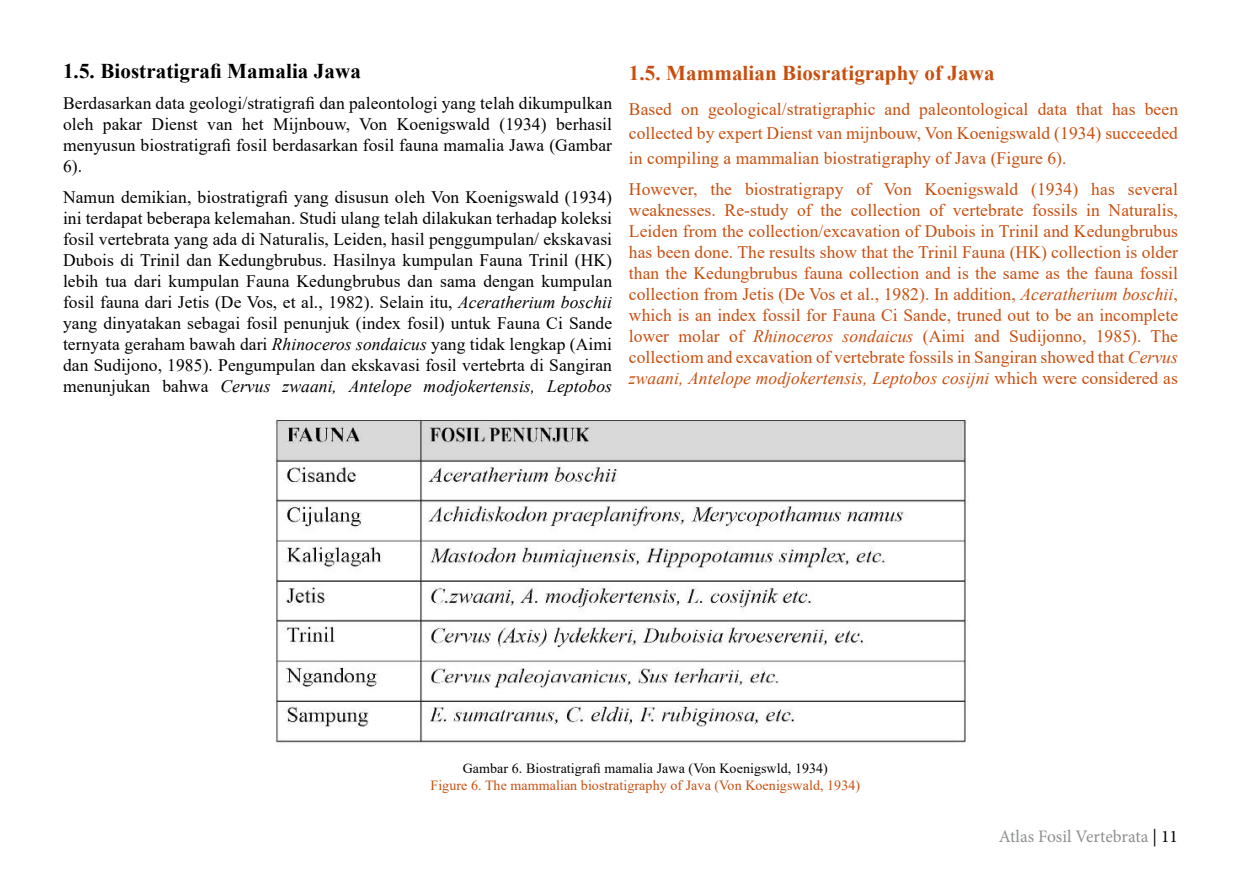
<style>
.page{position:relative;width:1241px;height:874px;background:#fff}
.page>*{position:absolute;margin:0;border:0;box-sizing:border-box;transform-origin:0 0}
.t1{font:700 21px "Times New Roman";letter-spacing:.005em;color:#c84e0e}
.t2{font:700 21px "Times New Roman";letter-spacing:.005em;color:#000}
.t3{font:17.5px/21px "Times New Roman";letter-spacing:.005em;color:#000;text-align:justify}
.t4{font:17.5px/21px "Times New Roman";letter-spacing:.005em;color:#c84e0e;text-align:justify}
.t5{font:17.5px "Minion Pro";color:#8e9092}
.t6{font:14px "Times New Roman";letter-spacing:.005em;color:#c84e0e}
.t7{font:14px "Times New Roman";letter-spacing:.005em;color:#000}
.s1{font-style:italic}
.s2{color:#000}
</style>
<div class="page">
<img style="left:275px;top:420px;width:694px;height:323px">
<p class="t2" style="left:63px;top:55px;width:299px">1.5. Biostratigrafi Mamalia Jawa</p>
<p class="t3" style="left:63px;top:92px;width:550px">Berdasarkan data geologi/stratigrafi dan paleontologi yang telah dikumpulkan oleh pakar Dienst van het Mijnbouw, Von Koenigswald (1934) berhasil menyusun biostratigrafi fosil berdasarkan fosil fauna mamalia Jawa (Gambar 6).</p>
<p class="t3" style="left:63px;top:185px;width:550px">Namun demikian, biostratigrafi yang disusun oleh Von Koenigswald (1934) ini terdapat beberapa kelemahan. Studi ulang telah dilakukan terhadap koleksi fosil vertebrata yang ada di Naturalis, Leiden, hasil penggumpulan/ ekskavasi Dubois di Trinil dan Kedungbrubus. Hasilnya kumpulan Fauna Trinil (HK) lebih tua dari kumpulan Fauna Kedungbrubus dan sama dengan kumpulan fosil fauna dari Jetis (De Vos, et al., 1982). Selain itu, <span class="s1">Aceratherium boschii </span>yang dinyatakan sebagai fosil penunjuk (index fosil) untuk Fauna Ci Sande ternyata geraham bawah dari <span class="s1">Rhinoceros sondaicus</span> yang tidak lengkap (Aimi dan Sudijono, 1985). Pengumpulan dan ekskavasi fosil vertebrta di Sangiran menunjukan bahwa <span class="s1">Cervus zwaani, Antelope modjokertensis, Leptobos</span></p>
<p class="t1" style="left:629px;top:58px;width:367px">1.5. Mammalian Biosratigraphy of Jawa</p>
<p class="t4" style="left:629px;top:96px;width:550px;line-height:24.5px">Based on geological/stratigraphic and paleontological data that has been collected by expert Dienst van mijnbouw, Von Koenigswald (1934) succeeded in compiling a mammalian biostratigraphy of Java (Figure 6).</p>
<p class="t4" style="left:629px;top:177px;width:550px">However, the biostratigrapy of Von Koenigswald (1934) has several weaknesses. Re-study of the collection of vertebrate fossils in Naturalis, Leiden from the collection/excavation of Dubois in Trinil and Kedungbrubus has been done. The results show that the Trinil Fauna (HK) collection is older than the Kedungbrubus fauna collection and is the same as the fauna fossil collection from Jetis (De Vos et al., 1982). In addition, <span class="s1">Aceratherium boschii</span>, which is an index fossil for Fauna Ci Sande, truned out to be an incomplete lower molar of <span class="s1">Rhinoceros sondaicus</span> (Aimi and Sudijonno, 1985). The collectiom and excavation of vertebrate fossils in Sangiran showed that <span class="s1">Cervus zwaani, Antelope modjokertensis, Leptobos cosijni</span> which were considered as</p>
<p class="t7" style="left:462px;top:757px;width:367px">Gambar 6. Biostratigrafi mamalia Jawa (Von Koenigswld, 1934)</p>
<p class="t6" style="left:430px;top:775px;width:431px">Figure 6. The mammalian biostratigraphy of Java (Von Koenigswald, 1934)</p>
<p class="t5" style="left:998px;top:824px;width:181px">Atlas Fosil Vertebrata <span class="s2">| 11</span></p>
</div>
